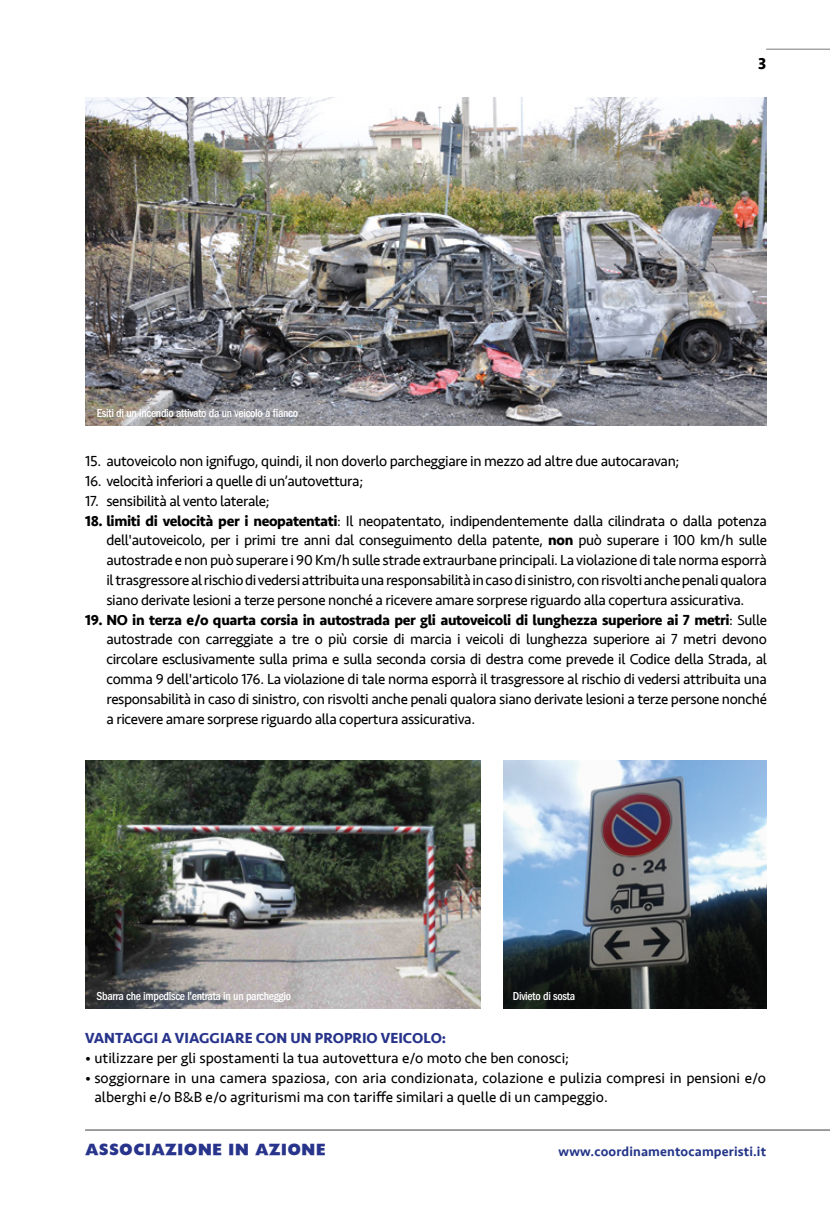
<style>
.page{position:relative;width:830px;height:1212px;background:#fff}
.page>*{position:absolute;margin:0;border:0;box-sizing:border-box;transform-origin:0 0}
.t1{font:700 16.5px "Seravek";color:#000}
.t2{font:15px/19.8px "Seravek";letter-spacing:-.025em;color:#000;text-align:justify}
.t3{font:15px/19.8px "Seravek";color:#000}
.t4{font:700 15px "Seravek";color:#28348b}
.t5{font:15px "Headline NEWS";letter-spacing:.01em;color:#28348b}
.t6{font:500 13.5px "Seravek";letter-spacing:.01em;color:#243588}
.t7{font:500 condensed 12px "ITC Franklin Gothic Std";letter-spacing:-.025em;color:#fff}
.s1{font-weight:700}
</style>
<div class="page">
<hr style="left:765px;top:49px;width:64px;height:1px;background:#878787">
<hr style="left:85px;top:1129px;width:744px;height:1px;background:#878787">
<img style="left:503px;top:760px;width:263px;height:249px">
<img style="left:85px;top:98px;width:680px;height:327px">
<img style="left:85px;top:760px;width:395px;height:249px">
<p class="t1" style="left:757px;top:51px;width:10px">3</p>
<p class="t7" style="left:97px;top:406px;width:203px">Esiti di un incendio attivato da un veicolo a fianco</p>
<p class="t2" style="left:85px;top:451px;width:595px">15. autoveicolo non ignifugo, quindi, il non doverlo parcheggiare in mezzo ad altre due autocaravan;</p>
<p class="t2" style="left:85px;top:471px;width:279px">16. velocità inferiori a quelle di un’autovettura;</p>
<p class="t2" style="left:85px;top:491px;width:186px">17. sensibilità al vento laterale;</p>
<p class="t2" style="left:106px;top:511px;width:661px;text-indent:-21px"><span class="s1">18. limiti di velocità per i neopatentati</span>: Il neopatentato, indipendentemente dalla cilindrata o dalla potenza dell'autoveicolo, per i primi tre anni dal conseguimento della patente, <span class="s1">non</span> può superare i 100 km/h sulle autostrade e non può superare i 90 Km/h sulle strade extraurbane principali. La violazione di tale norma esporrà il trasgressore al rischio di vedersi attribuita una responsabilità in caso di sinistro, con risvolti anche penali qualora siano derivate lesioni a terze persone nonché a ricevere amare sorprese riguardo alla copertura assicurativa.</p>
<p class="t2" style="left:106px;top:610px;width:661px;text-indent:-21px"><span class="s1">19. NO in terza e/o quarta corsia in autostrada per gli autoveicoli di lunghezza superiore ai 7 metri</span>: Sulle autostrade con carreggiate a tre o più corsie di marcia i veicoli di lunghezza superiore ai 7 metri devono circolare esclusivamente sulla prima e sulla seconda corsia di destra come prevede il Codice della Strada, al comma 9 dell'articolo 176. La violazione di tale norma esporrà il trasgressore al rischio di vedersi attribuita una responsabilità in caso di sinistro, con risvolti anche penali qualora siano derivate lesioni a terze persone nonché a ricevere amare sorprese riguardo alla copertura assicurativa.</p>
<p class="t7" style="left:97px;top:989px;width:196px">Sbarra che impedisce l'entrata in un parcheggio</p>
<p class="t7" style="left:512px;top:989px;width:64px">Divieto di sosta</p>
<p class="t4" style="left:85px;top:1026px;width:362px">VANTAGGI A VIAGGIARE CON UN PROPRIO VEICOLO:</p>
<p class="t3" style="left:85px;top:1048px;width:485px">• utilizzare per gli spostamenti la tua autovettura e/o moto che ben conosci;</p>
<p class="t3" style="left:94px;top:1068px;width:673px;text-indent:-9px">• soggiornare in una camera spaziosa, con aria condizionata, colazione e pulizia compresi in pensioni e/o alberghi e/o B&amp;B e/o agriturismi ma con tariffe similari a quelle di un campeggio.</p>
<p class="t5" style="left:85px;top:1143px;width:242px">ASSOCIAZIONE IN AZIONE</p>
<p class="t6" style="left:558px;top:1143px;width:209px">www.coordinamentocamperisti.it</p>
</div>
